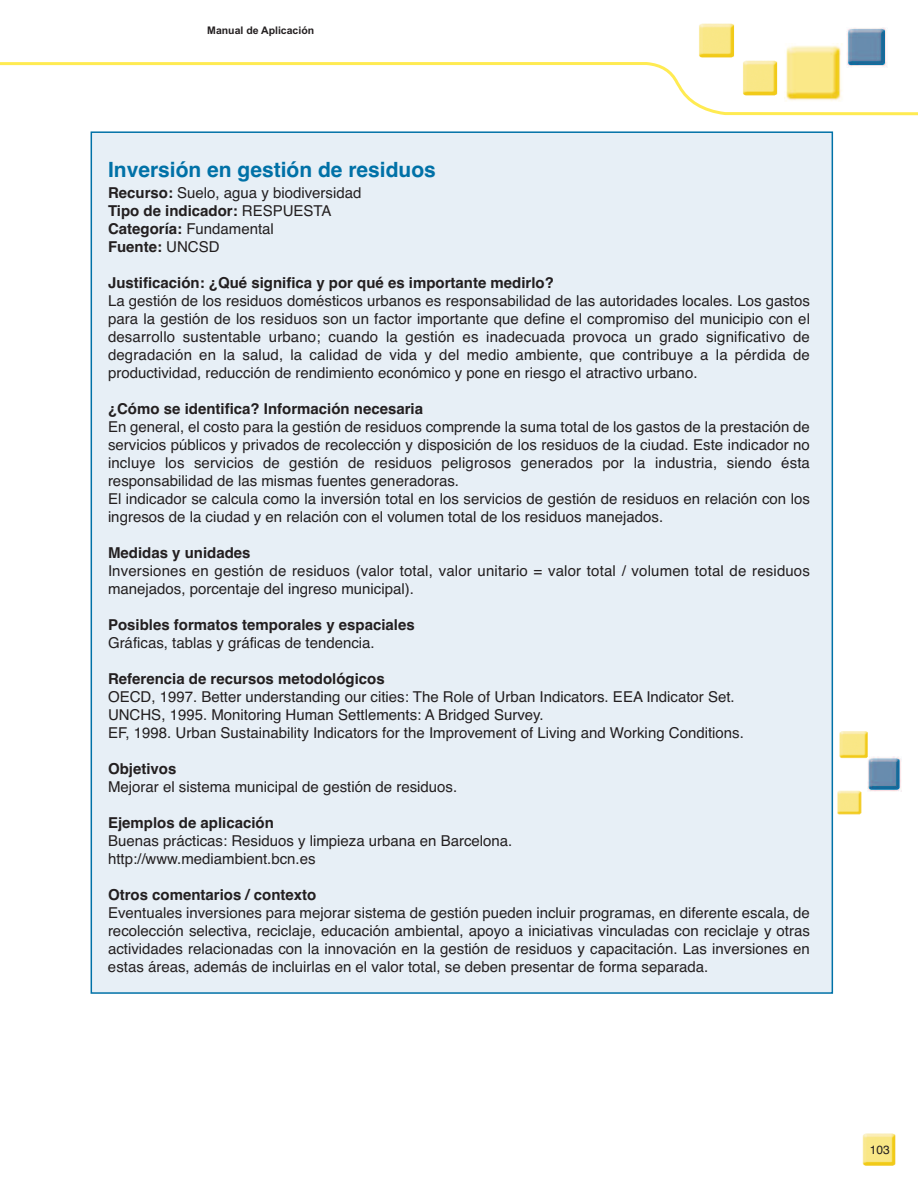
<style>
.page{position:relative;width:918px;height:1188px;background:#fff}
.page>*{position:absolute;margin:0;border:0;box-sizing:border-box;transform-origin:0 0}
.t1{font:700 21px "Helvetica";color:#0071a7}
.t2{font:15px/18px "Helvetica";color:#231f20}
.t3{font:700 15px "Helvetica";color:#231f20}
.t4{font:12px "Helvetica";color:#231f20}
.t5{font:700 10.5px "Arial";color:#231f20}
.s1{font-weight:700}
</style>
<div class="page">
<div style="left:92px;top:133px;width:740px;height:859px;background:#e7eff6"></div>
<svg style="left:0;top:28px;width:918px;height:88px"></svg>
<img style="left:862px;top:1133px;width:34px;height:33px">
<img style="left:847px;top:27px;width:40px;height:40px">
<div style="left:692px;top:16px;width:49px;height:46px;background:#fff"></div>
<img style="left:699px;top:23px;width:36px;height:35px">
<div style="left:738px;top:59px;width:44px;height:38px;background:#fff"></div>
<img style="left:743px;top:60px;width:35px;height:36px">
<img style="left:784px;top:44px;width:60px;height:58px">
<img style="left:867px;top:757px;width:35px;height:34px">
<img style="left:837px;top:790px;width:25px;height:25px">
<img style="left:839px;top:731px;width:30px;height:28px">
<p class="t5" style="left:207px;top:24px;width:108px">Manual de Aplicación</p>
<h1 class="t1" style="left:108px;top:158px;width:329px">Inversión en gestión de residuos</h1>
<p class="t2" style="left:108px;top:184px;width:255px"><span class="s1">Recurso:</span> Suelo, agua y biodiversidad<br><span class="s1">Tipo de indicador:</span> RESPUESTA<br><span class="s1">Categoría:</span> Fundamental<br><span class="s1">Fuente:</span> UNCSD</p>
<p class="t3" style="left:108px;top:274px;width:447px">Justificación: ¿Qué significa y por qué es importante medirlo?</p>
<p class="t2" style="left:108px;top:292px;width:704px;text-align:justify">La gestión de los residuos domésticos urbanos es responsabilidad de las autoridades locales. Los gastos para la gestión de los residuos son un factor importante que define el compromiso del municipio con el desarrollo sustentable urbano; cuando la gestión es inadecuada provoca un grado significativo de degradación en la salud, la calidad de vida y del medio ambiente, que contribuye a la pérdida de productividad, reducción de rendimiento económico y pone en riesgo el atractivo urbano.</p>
<p class="t3" style="left:108px;top:400px;width:317px">¿Cómo se identifica? Información necesaria</p>
<p class="t2" style="left:108px;top:418px;width:703px">En general, el costo para la gestión de residuos comprende la suma total de los gastos de la prestación de servicios públicos y privados de recolección y disposición de los residuos de la ciudad. Este indicador no incluye los servicios de gestión de residuos peligrosos generados por la industria, siendo ésta responsabilidad de las mismas fuentes generadoras.<br>El indicador se calcula como la inversión total en los servicios de gestión de residuos en relación con los ingresos de la ciudad y en relación con el volumen total de los residuos manejados.</p>
<p class="t3" style="left:108px;top:544px;width:144px">Medidas y unidades</p>
<p class="t2" style="left:108px;top:562px;width:703px">Inversiones en gestión de residuos (valor total, valor unitario = valor total / volumen total de residuos manejados, porcentaje del ingreso municipal).</p>
<p class="t3" style="left:108px;top:616px;width:308px">Posibles formatos temporales y espaciales</p>
<p class="t2" style="left:108px;top:634px;width:268px">Gráficas, tablas y gráficas de tendencia.</p>
<p class="t3" style="left:108px;top:670px;width:278px">Referencia de recursos metodológicos</p>
<p class="t2" style="left:108px;top:688px;width:637px">OECD, 1997. Better understanding our cities: The Role of Urban Indicators. EEA Indicator Set.<br>UNCHS, 1995. Monitoring Human Settlements: A Bridged Survey.<br>EF, 1998. Urban Sustainability Indicators for the Improvement of Living and Working Conditions.</p>
<p class="t3" style="left:108px;top:760px;width:70px">Objetivos</p>
<p class="t2" style="left:108px;top:778px;width:351px">Mejorar el sistema municipal de gestión de residuos.</p>
<p class="t3" style="left:108px;top:814px;width:167px">Ejemplos de aplicación</p>
<p class="t2" style="left:108px;top:832px;width:406px">Buenas prácticas: Residuos y limpieza urbana en Barcelona. http://www.mediambient.bcn.es</p>
<p class="t3" style="left:108px;top:886px;width:210px">Otros comentarios / contexto</p>
<p class="t2" style="left:108px;top:904px;width:703px;text-align:justify">Eventuales inversiones para mejorar sistema de gestión pueden incluir programas, en diferente escala, de recolección selectiva, reciclaje, educación ambiental, apoyo a iniciativas vinculadas con reciclaje y otras actividades relacionadas con la innovación en la gestión de residuos y capacitación. Las inversiones en estas áreas, además de incluirlas en el valor total, se deben presentar de forma separada.</p>
<p class="t4" style="left:870px;top:1143px;width:22px">103</p>
</div>
